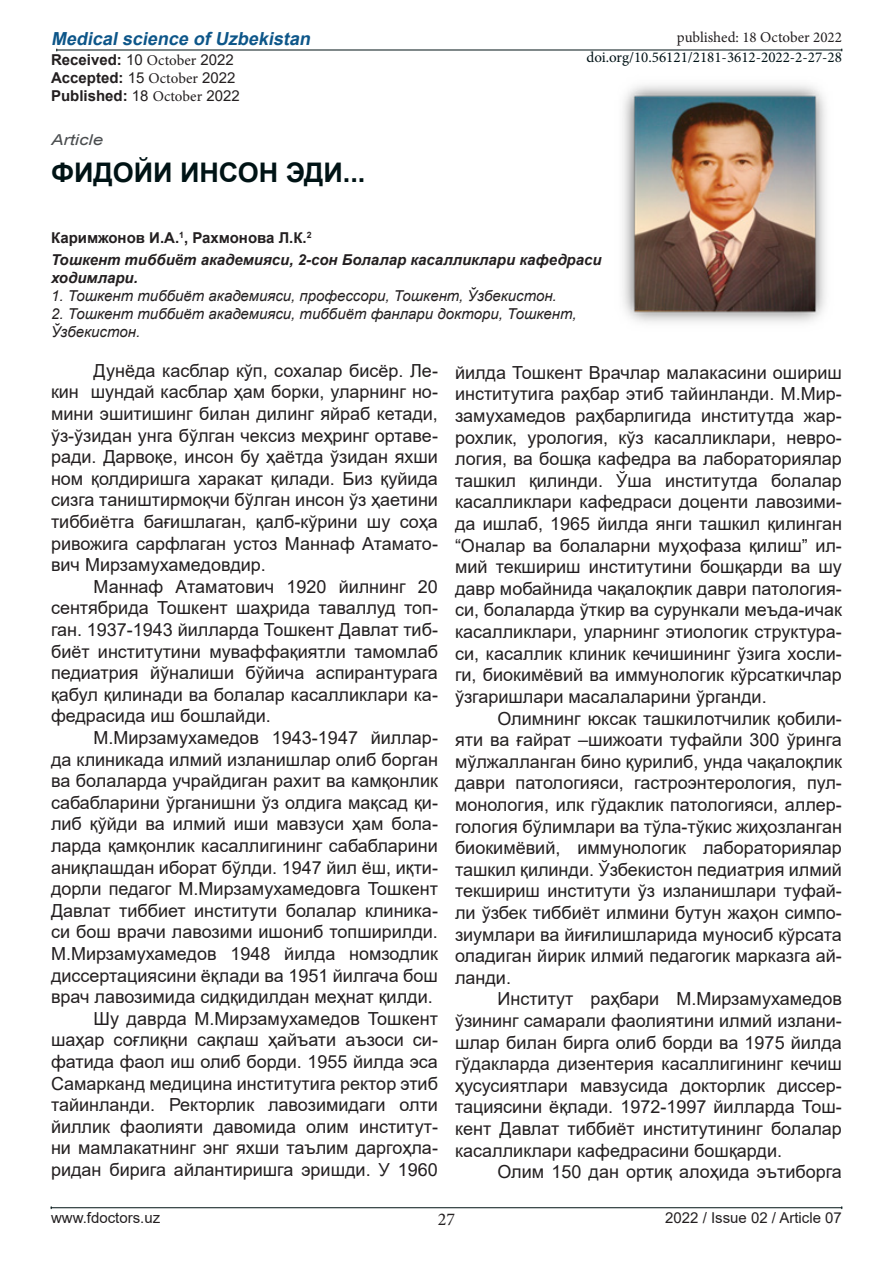
<style>
.page{position:relative;width:893px;height:1263px;background:#fff}
.page>*{position:absolute;margin:0;border:0;box-sizing:border-box;transform-origin:0 0}
.t1{font:700 27px "Arial";color:#001315}
.t2{font:18px/21.6px "Arial";color:#231f20;text-align:justify}
.t3{font:italic 700 18px "Arial";color:#0d5689}
.t4{font:18px "Minion Pro";color:#231f20}
.t5{font:italic 15px/18px "Arial";color:#231f20}
.t6{font:700 15px "Arial";color:#231f20}
.t7{font:italic 700 15px/18px "Arial";color:#231f20}
.t8{font:15px "Minion Pro";color:#001216}
.t9{font:15px "Arial";color:#231f20}
.t10{font:15px "Minion Pro";color:#231f20}
.t11{font:italic 15px "Arial";color:#4a4d4f;scale:1.25 1}
.s1{font-weight:400}
.s2{font-family:"Minion Pro";font-weight:400}
</style>
<div class="page">
<hr style="left:57px;top:50px;width:785px;height:1px;background:#001315">
<hr style="left:51px;top:1207px;width:791px;height:1px;background:#001315">
<img style="left:622px;top:85px;width:204px;height:238px">
<p class="t3" style="left:51px;top:26px;width:265px">Medicalscience ofUzbekistan</p>
<p class="t6" style="left:51px;top:49px;width:184px">Received: <span class="s1">10</span> <span class="s2">October</span> <span class="s1">2022</span></p>
<p class="t6" style="left:51px;top:67px;width:186px">Accepted: <span class="s1">15</span> <span class="s2">October</span> <span class="s1">2022</span></p>
<p class="t6" style="left:51px;top:85px;width:190px">Published: <span class="s1">18</span> <span class="s2">October</span> <span class="s1">2022</span></p>
<p class="t11" style="left:51px;top:130px;width:43px">Article</p>
<p class="t1" style="left:51px;top:153px;width:316px">ФИДОЙИ ИНСОН ЭДИ...</p>
<p class="t10" style="left:677px;top:28px;width:166px">published: 18 October 2022</p>
<p class="t8" style="left:586px;top:47px;width:257px">doi.org/10.56121/2181-3612-2022-2-27-28</p>
<p class="t6" style="left:51px;top:227px;width:262px">Каримжонов И.А.<sup>1</sup>, Рахмонова Л.К.<sup>2</sup></p>
<p class="t7" style="left:51px;top:251px;width:552px">Тошкент тиббиёт академияси, 2-сон Болалар касалликлари кафедраси ходимлари.</p>
<p class="t5" style="left:51px;top:287px;width:507px">1. Тошкент тиббиёт академияси, профессори, Тошкент, Ўзбекистон.</p>
<p class="t5" style="left:51px;top:305px;width:527px">2. Тошкент тиббиёт академияси, тиббиёт фанлари доктори, Тошкент,<br>Ўзбекистон.</p>
<p class="t2" style="left:51px;top:359px;width:388px;text-indent:43px">Дунёда касблар кўп, сохалар бисёр. Ле&shy;кин шундай касблар ҳам борки, уларнинг но&shy;мини эшитишинг билан дилинг яйраб кетади, ўз-ўзидан унга бўлган чексиз меҳринг ортаве&shy;ради. Дарвоқе, инсон бу ҳаётда ўзидан яхши ном қолдиришга харакат қилади. Биз қуйида сизга таништирмоқчи бўлган инсон ўз ҳаетини тиббиётга бағишлаган, қалб-кўрини шу соҳа ривожига сарфлаган устоз Маннаф Атамато&shy;вич Мирзамухамедовдир.</p>
<p class="t2" style="left:51px;top:575px;width:388px;text-indent:43px">Маннаф Атаматович 1920 йилнинг 20 сентябрида Тошкент шаҳрида таваллуд топ&shy;ган. 1937-1943 йилларда Тошкент Давлат тиб&shy;биёт институтини муваффақиятли тамомлаб педиатрия йўналиши бўйича аспирантурага қабул қилинади ва болалар касалликлари ка&shy;федрасида иш бошлайди.</p>
<p class="t2" style="left:51px;top:727px;width:388px;text-indent:43px">М.Мирзамухамедов 1943-1947 йиллар&shy;да клиникада илмий изланишлар олиб борган ва болаларда учрайдиган рахит ва камқонлик сабабларини ўрганишни ўз олдига мақсад қи&shy;либ қўйди ва илмий иши мавзуси ҳам бола&shy;ларда қамқонлик касаллигининг сабабларини аниқлашдан иборат бўлди. 1947 йил ёш, иқти&shy;дорли педагог М.Мирзамухамедовга Тошкент Давлат тиббиет институти болалар клиника&shy;си бош врачи лавозими ишониб топширилди.<br>М.Мирзамухамедов 1948 йилда номзодлик диссертациясини ёқлади ва 1951 йилгача бош врач лавозимида сидқидилдан меҳнат қилди.</p>
<p class="t2" style="left:51px;top:1007px;width:388px;text-indent:43px">Шу даврда М.Мирзамухамедов Тошкент шаҳар соғлиқни сақлаш ҳайъати аъзоси си&shy;фатида фаол иш олиб борди. 1955 йилда эса Самарканд медицина институтига ректор этиб тайинланди. Ректорлик лавозимидаги олти йиллик фаолияти давомида олим институт&shy;ни мамлакатнинг энг яхши таълим даргоҳла&shy;ридан бирига айлантиришга эришди. У 1960</p>
<p class="t2" style="left:455px;top:362px;width:388px">йилда Тошкент Врачлар малакасини ошириш институтига раҳбар этиб тайинланди. М.Мир&shy;замухамедов раҳбарлигида институтда жар&shy;рохлик, урология, кўз касалликлари, невро&shy;логия, ва бошқа кафедра ва лабораториялар ташкил қилинди. Ўша институтда болалар касалликлари кафедраси доценти лавозими&shy;да ишлаб, 1965 йилда янги ташкил қилинган “Оналар ва болаларни муҳофаза қилиш” ил&shy;мий текшириш институтини бошқарди ва шу давр мобайнида чақалоқлик даври патология&shy;си, болаларда ўткир ва сурункали меъда-ичак касалликлари, уларнинг этиологик структура&shy;си, касаллик клиник кечишининг ўзига хосли&shy;ги, биокимёвий ва иммунологик кўрсаткичлар ўзгаришлари масалаларини ўрганди.</p>
<p class="t2" style="left:455px;top:707px;width:388px;text-indent:43px">Олимнинг юксак ташкилотчилик қобили&shy;яти ва ғайрат –шижоати туфайли 300 ўринга мўлжалланган бино қурилиб, унда чақалоқлик даври патологияси, гастроэнтерология, пул&shy;монология, илк гўдаклик патологияси, аллер&shy;гология бўлимлари ва тўла-тўкис жиҳозланган биокимёвий, иммунологик лабораториялар ташкил қилинди. Ўзбекистон педиатрия илмий текшириш институти ўз изланишлари туфай&shy;ли ўзбек тиббиёт илмини бутун жаҳон симпо&shy;зиумлари ва йиғилишларида муносиб кўрсата оладиган йирик илмий педагогик марказга ай&shy;ланди.</p>
<p class="t2" style="left:455px;top:988px;width:388px;text-indent:43px">Институт раҳбари М.Мирзамухамедов ўзининг самарали фаолиятини илмий излани&shy;шлар билан бирга олиб борди ва 1975 йилда гўдакларда дизентерия касаллигининг кечиш ҳусусиятлари мавзусида докторлик диссер&shy;тациясини ёқлади. 1972-1997 йилларда Тош&shy;кент Давлат тиббиёт институтининг болалар касалликлари кафедрасини бошқарди.</p>
<p class="t2" style="left:497px;top:1161px;width:346px">Олим 150 дан ортиқ алоҳида эътиборга</p>
<p class="t9" style="left:51px;top:1207px;width:111px">www.fdoctors.uz</p>
<p class="t4" style="left:438px;top:1207px;width:19px">27</p>
<p class="t9" style="left:665px;top:1207px;width:178px">2022 / Issue 02 / Article 07</p>
</div>
